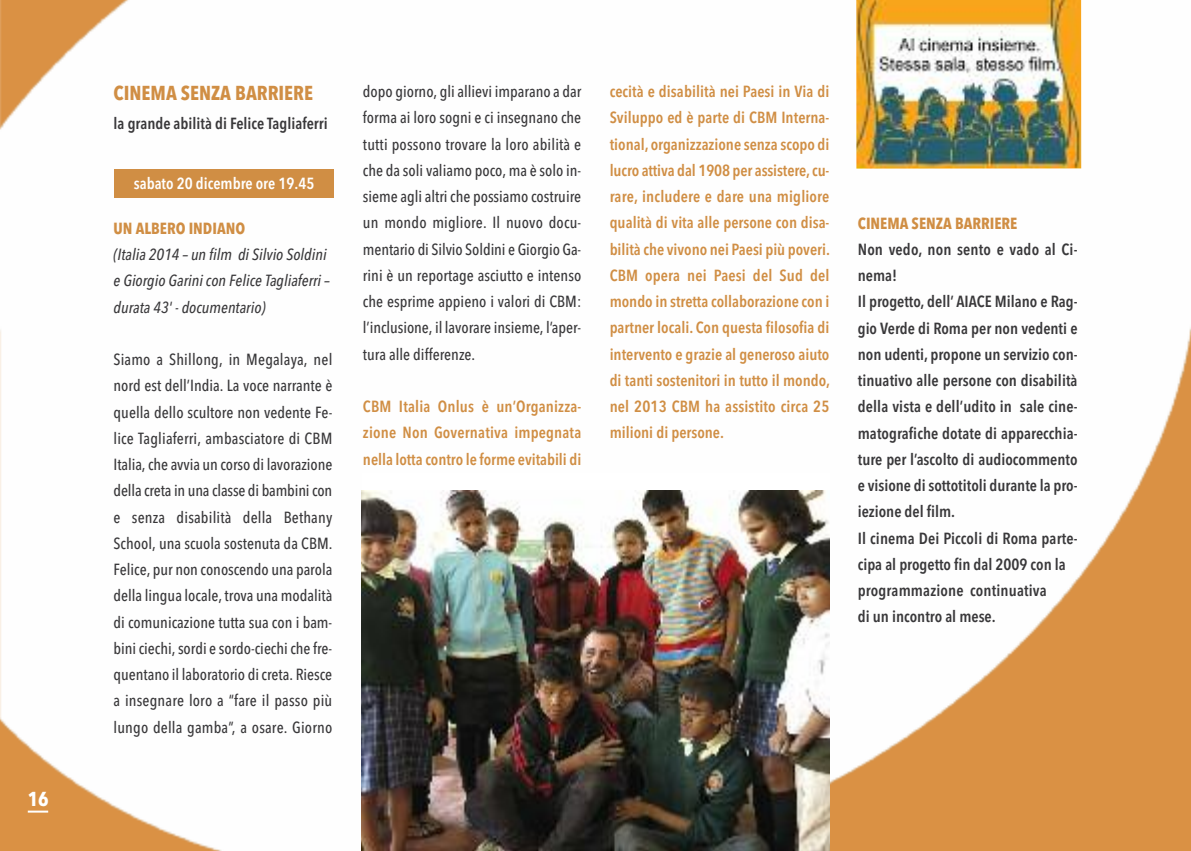
<style>
.page{position:relative;width:1191px;height:851px;background:#fff}
.page>*{position:absolute;margin:0;border:0;box-sizing:border-box;transform-origin:0 0}
.t1{font:700 20px "Avenir Next Condensed";color:#d08e44}
.t2{font:700 20px "Avenir Next Condensed";color:#fff}
.t3{font:500 16px/26.2px "Avenir Next Condensed";letter-spacing:.005em;color:#39383a;text-align:justify}
.t4{font:600 16px/26.2px "Avenir Next Condensed";color:#d08e44;text-align:justify}
.t5{font:600 16px/26.2px "Avenir Next Condensed";color:#39383a}
.t6{font:italic 500 16px/26.2px "Avenir Next Condensed";color:#39383a}
.t7{font:700 16px "Avenir Next Condensed";color:#d08e44}
.t8{font:600 16px "Avenir Next Condensed";color:#fff}
</style>
<div class="page">
<img style="left:0;top:0;width:1191px;height:850px">
<hr style="left:28px;top:810px;width:20px;height:2px;background:#fff">
<div style="left:361px;top:473px;width:468px;height:377px;background:#fff"></div>
<img style="left:361px;top:490px;width:468px;height:360px">
<div style="left:114px;top:169px;width:220px;height:29px;background:#d08e44"></div>
<img style="left:856px;top:0;width:225px;height:168px">
<p class="t2" style="left:28px;top:786px;width:22px">16</p>
<p class="t1" style="left:114px;top:81px;width:201px">CINEMA SENZA BARRIERE</p>
<p class="t5" style="left:114px;top:110px;width:216px">la grande abilità di Felice Tagliaferri</p>
<p class="t8" style="left:134px;top:170px;width:182px">sabato 20 dicembre ore 19.45</p>
<p class="t7" style="left:114px;top:218px;width:133px">UN ALBERO INDIANO</p>
<p class="t6" style="left:114px;top:241px;width:218px">(Italia 2014 – un film di Silvio Soldini e Giorgio Garini con Felice Tagliaferri – durata 43' - documentario)</p>
<p class="t3" style="left:113px;top:346px;width:220px">Siamo a Shillong, in Megalaya, nel nord est dell’India. La voce narrante è quella dello scultore non vedente Fe&shy;lice Tagliaferri, ambasciatore di CBM Italia, che avvia un corso di lavorazione della creta in una classe di bambini con e senza disabilità della Bethany School, una scuola sostenuta da CBM.<br>Felice, pur non conoscendo una parola della lingua locale, trova una modalità di comunicazione tutta sua con i bam&shy;bini ciechi, sordi e sordo-ciechi che fre&shy;quentano il laboratorio di creta. Riesce a insegnare loro a “fare il passo più lungo della gamba”, a osare. Giorno</p>
<p class="t3" style="left:363px;top:78px;width:220px">dopo giorno, gli allievi imparano a dar forma ai loro sogni e ci insegnano che tutti possono trovare la loro abilità e che da soli valiamo poco, ma è solo in&shy;sieme agli altri che possiamo costruire un mondo migliore. Il nuovo docu&shy;mentario di Silvio Soldini e Giorgio Ga&shy;rini è un reportage asciutto e intenso che esprime appieno i valori di CBM: l’inclusione, il lavorare insieme, l’aper&shy;tura alle differenze.</p>
<p class="t4" style="left:363px;top:393px;width:220px">CBM Italia Onlus è un’Organizza&shy;zione Non Governativa impegnata nella lotta contro le forme evitabili di</p>
<p class="t4" style="left:609px;top:78px;width:222px">cecità e disabilità nei Paesi in Via di Sviluppo ed è parte di CBM Interna&shy;tional, organizzazione senza scopo di lucro attiva dal 1908 per assistere,cu&shy;rare, includere e dare una migliore qualità di vita alle persone con disa&shy;bilità che vivono nei Paesi più poveri.<br>CBM opera nei Paesi del Sud del mondo in stretta collaborazione con i partner locali. Con questa filosofia di intervento e grazie al generoso aiuto di tanti sostenitori in tutto il mondo, nel 2013 CBM ha assistito circa 25 milioni di persone.</p>
<p class="t7" style="left:857px;top:213px;width:161px">CINEMA SENZA BARRIERE</p>
<p class="t5" style="left:857px;top:236px;width:221px">Non vedo, non sento e vado al Ci&shy;nema!<br>Il progetto, dell’ AIACE Milano e Rag&shy;gio Verde di Roma per non vedenti e non udenti, propone un servizio con&shy;tinuativo alle persone con disabilità della vista e dell’udito in sale cine&shy;matografiche dotate di apparecchia&shy;ture per l’ascolto di audiocommento e visione di sottotitoli durante la pro&shy;iezione del film.<br>Il cinema Dei Piccoli di Roma parte&shy;cipa al progetto fin dal 2009 con la programmazione continuativa<br>di un incontro al mese.</p>
</div>
